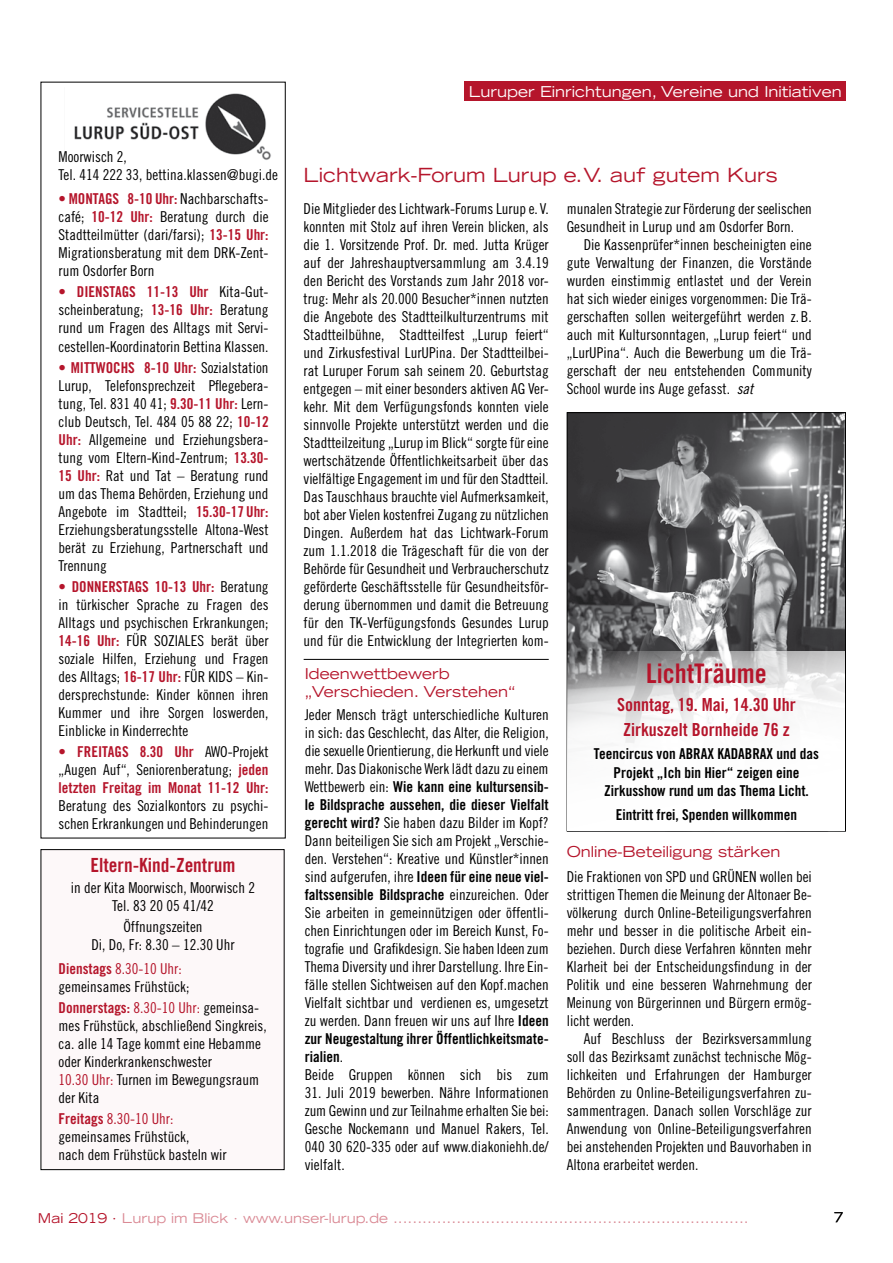
<style>
.page{position:relative;width:893px;height:1263px;background:#fff}
.page>*{position:absolute;margin:0;border:0;box-sizing:border-box;transform-origin:0 0}
.t1{font:27px "Trade Gothic Bold Cond Twenty";color:#b5152b}
.t2{font:expanded 19.5px "Trade Gothic LH";color:#b5152b}
.t3{font:19.5px "Trade Gothic Bold Cond Twenty";color:#b5152b}
.t4{font:18px/24.6px "Trade Gothic Bold Cond Twenty";color:#b5152b;text-align:center}
.t5{font:15px/18px "Trade Gothic Cond Eighteen";color:#000;text-align:justify}
.t6{font:15px/18px "Trade Gothic Bold Cond Twenty";color:#000}
.t7{font:15px "Trade Gothic Bold Cond Twenty";color:#b5152b}
.t8{font:expanded 15px/18px "Trade Gothic LH";color:#b5152b}
.t9{font:expanded 15px "Trade Gothic LH";color:#fff}
.t10{font:expanded 13.5px "Trade Gothic LH";color:#da8a95}
.t11{font:expanded 13.5px "Trade Gothic LH";color:#000}
.s1{font-family:"Trade Gothic Cond Eighteen"}
.s2{font-family:"Trade Gothic Cond Eighteen";color:#000}
.s3{font-family:"Trade Gothic Bold Cond Twenty";color:#b5152b}
.s4{color:#b5152b}
.s5{font-family:"Trade Gothic Cond Eighteen Obl"}
.s6{font-family:"Trade Gothic Bold Cond Twenty"}
</style>
<div class="page">
<div style="left:465px;top:82px;width:381px;height:19px;background:#b5152b"></div>
<div style="left:41px;top:82px;width:245px;height:756px;border:1px solid #000"></div>
<img style="left:74px;top:93px;width:197px;height:67px">
<div style="left:41px;top:850px;width:243px;height:319px;background:#fdf8f9"></div>
<div style="left:41px;top:849px;width:244px;height:321px;border:1px solid #000"></div>
<hr style="left:304px;top:659px;width:245px;height:1px;background:#000">
<img style="left:569px;top:414px;width:275px;height:237px">
<svg style="left:568px;top:651px;width:277px;height:92px"></svg>
<p class="t5" style="left:59px;top:148px;width:221px">Moorwisch 2,<br>Tel. 414 222 33, bettina.klassen@bugi.de</p>
<p class="t7" style="left:59px;top:190px;width:210px"><span class="s1">•</span> MONTAGS 8-10 Uhr: <span class="s2">Nachbarschafts-</span></p>
<p class="t5" style="left:59px;top:208px;width:212px">café; <span class="s3">10-12 Uhr:</span> Beratung durch die Stadtteilmütter (dari/farsi); <span class="s3">13-15 Uhr:<br></span>Migrationsberatung mit dem DRK-Zent&shy;rum Osdorfer Born</p>
<p class="t7" style="left:59px;top:283px;width:212px"><span class="s1">•</span> DIENSTAGS 11-13 Uhr <span class="s2">Kita-Gut-</span></p>
<p class="t5" style="left:59px;top:301px;width:212px">scheinberatung; <span class="s3">13-16 Uhr:</span> Beratung rund um Fragen des Alltags mit Servi&shy;cestellen-Koordinatorin Bettina Klassen.</p>
<p class="t7" style="left:59px;top:358px;width:212px"><span class="s1">•</span> MITTWOCHS 8-10 Uhr: <span class="s2">Sozialstation</span></p>
<p class="t5" style="left:59px;top:376px;width:212px">Lurup, Telefonsprechzeit Pflegebera&shy;tung, Tel. 831 40 41; <span class="s3">9.30-11 Uhr:</span> Lern&shy;club Deutsch, Tel. 484 05 88 22; <span class="s3">10-12<br>Uhr:</span> Allgemeine und Erziehungsbera&shy;tung vom Eltern-Kind-Zentrum; <span class="s3">13.30- 15 Uhr:</span> Rat und Tat – Beratung rund um das Thema Behörden, Erziehung und Angebote im Stadtteil; <span class="s3">15.30-17Uhr:<br></span>Erziehungsberatungsstelle Altona-West berät zu Erziehung, Partnerschaft und Trennung</p>
<p class="t7" style="left:59px;top:577px;width:212px"><span class="s1">•</span> DONNERSTAGS 10-13 Uhr: <span class="s2">Beratung</span></p>
<p class="t5" style="left:59px;top:595px;width:212px">in türkischer Sprache zu Fragen des Alltags und psychischen Erkrankungen; <span class="s3">14-16 Uhr:</span> FÜR SOZIALES berät über soziale Hilfen, Erziehung und Fragen des Alltags; <span class="s3">16-17 Uhr:</span> FÜR KIDS – Kin&shy;dersprechstunde: Kinder können ihren Kummer und ihre Sorgen loswerden, Einblicke in Kinderrechte</p>
<p class="t7" style="left:59px;top:742px;width:212px"><span class="s1">•</span> FREITAGS 8.30 Uhr <span class="s2">AWO-Projekt</span></p>
<p class="t5" style="left:59px;top:760px;width:212px">„Augen Auf“, Seniorenberatung; <span class="s3">jeden</span></p>
<p class="t7" style="left:59px;top:778px;width:212px">letzten Freitag im Monat 11-12 Uhr:</p>
<p class="t5" style="left:59px;top:796px;width:212px">Beratung des Sozialkontors zu psychi&shy;schen Erkrankungen und Behinderungen</p>
<h2 class="t3" style="left:90px;top:853px;width:147px">Eltern-Kind-Zentrum</h2>
<p class="t5" style="left:71px;top:879px;width:186px;text-align:center">in der Kita Moorwisch, Moorwisch 2<br>Tel. 83 20 05 41/42</p>
<p class="t5" style="left:91px;top:918px;width:145px;text-align:center">Öffnungszeiten<br>Di, Do, Fr: 8.30 – 12.30 Uhr</p>
<p class="t5" style="left:59px;top:960px;width:132px"><span class="s3">Dienstags</span> <span class="s4">8.30-10 Uhr: </span>gemeinsames Frühstück;</p>
<p class="t7" style="left:59px;top:999px;width:202px">Donnerstags: <span class="s1">8.30-10 Uhr:</span> <span class="s2">gemeinsa-</span></p>
<p class="t5" style="left:59px;top:1017px;width:210px;text-align:left">mes Frühstück, abschließend Singkreis, ca. alle 14 Tage kommt eine Hebamme oder Kinderkrankenschwester<br><span class="s4">10.30 Uhr:</span> Turnen im Bewegungsraum der Kita</p>
<p class="t5" style="left:59px;top:1110px;width:170px;text-align:left"><span class="s3">Freitags</span> <span class="s4">8.30-10 Uhr: </span>gemeinsames Frühstück,<br>nach dem Frühstück basteln wir</p>
<p class="t9" style="left:469px;top:82px;width:375px">Luruper Einrichtungen, Vereine und Initiativen</p>
<h2 class="t2" style="left:304px;top:162px;width:476px">Lichtwark-Forum Lurup e. V. auf gutem Kurs</h2>
<p class="t5" style="left:304px;top:200px;width:247px">Die Mitglieder des Lichtwark-Forums Lurup e. V. konnten mit Stolz auf ihren Verein blicken, als die 1. Vorsitzende Prof. Dr. med. Jutta Krüger auf der Jahreshauptversammlung am 3.4.19 den Bericht des Vorstands zum Jahr 2018 vor&shy;trug: Mehr als 20.000 Besucher*innen nutzten die Angebote des Stadtteilkulturzentrums mit Stadtteilbühne, Stadtteilfest „Lurup feiert“ und Zirkusfestival LurUPina. Der Stadtteilbei&shy;rat Luruper Forum sah seinem 20. Geburtstag entgegen – mit einer besonders aktiven AG Ver&shy;kehr. Mit dem Verfügungsfonds konnten viele sinnvolle Projekte unterstützt werden und die Stadtteilzeitung „Lurup im Blick“ sorgte für eine wertschätzende Öffentlichkeitsarbeit über das vielfältige Engagement im und für den Stadtteil.<br>Das Tauschhaus brauchte viel Aufmerksamkeit, bot aber Vielen kostenfrei Zugang zu nützlichen Dingen. Außerdem hat das Lichtwark-Forum zum 1.1.2018 die Trägeschaft für die von der Behörde für Gesundheit und Verbraucherschutz geförderte Geschäftsstelle für Gesundheitsför&shy;derung übernommen und damit die Betreuung für den TK-Verfügungsfonds Gesundes Lurup und für die Entwicklung der Integrierten kom-</p>
<p class="t5" style="left:567px;top:200px;width:247px">munalen Strategie zur Förderung der seelischen<br>Gesundheit in Lurup und am Osdorfer Born.</p>
<p class="t5" style="left:567px;top:236px;width:247px;text-indent:17px">Die Kassenprüfer*innen bescheinigten eine gute Verwaltung der Finanzen, die Vorstände wurden einstimmig entlastet und der Verein hat sich wieder einiges vorgenommen: Die Trä&shy;gerschaften sollen weitergeführt werden z.B. auch mit Kultursonntagen, „Lurup feiert“ und „LurUPina“. Auch die Bewerbung um die Trä&shy;gerschaft der neu entstehenden Community School wurde ins Auge gefasst. <span class="s5">sat</span></p>
<p class="t8" style="left:305px;top:664px;width:212px">Ideenwettbewerb „Verschieden. Verstehen“</p>
<p class="t5" style="left:305px;top:705px;width:245px">Jeder Mensch trägt unterschiedliche Kulturen in sich: das Geschlecht, das Alter, die Religion, die sexuelle Orientierung, die Herkunft und viele mehr. Das Diakonische Werk lädt dazu zu einem</p>
<p class="t6" style="left:305px;top:778px;width:245px"><span class="s1">Wettbewerb ein:</span> Wie kann eine kultursensib&shy;le Bildsprache aussehen, die dieser Vielfalt</p>
<p class="t5" style="left:305px;top:813px;width:245px"><span class="s6">gerecht wird?</span> Sie haben dazu Bilder im Kopf?<br>Dann beiteiligen Sie sich am Projekt „Verschie&shy;den. Verstehen“: Kreative und Künstler*innen</p>
<p class="t6" style="left:305px;top:868px;width:245px"><span class="s1">sind aufgerufen, ihre</span> Ideen für eine neue viel&shy;faltssensible Bildsprache <span class="s1">einzureichen. Oder</span></p>
<p class="t5" style="left:305px;top:903px;width:245px">Sie arbeiten in gemeinnützigen oder öffentli&shy;chen Einrichtungen oder im Bereich Kunst, Fo&shy;tografie und Grafikdesign. Sie haben Ideen zum Thema Diversity und ihrer Darstellung. Ihre Ein&shy;fälle stellen Sichtweisen auf den Kopf.machen Vielfalt sichtbar und verdienen es, umgesetzt zu werden. Dann freuen wir uns auf Ihre <span class="s6">Ideen</span></p>
<p class="t6" style="left:305px;top:1030px;width:245px">zur Neugestaltung ihrer Öffentlichkeitsmate&shy;rialien<span class="s1">.</span></p>
<p class="t5" style="left:305px;top:1065px;width:245px">Beide Gruppen können sich bis zum</p>
<p class="t5" style="left:305px;top:1083px;width:246px">31. Juli 2019 bewerben. Nähre Informationen zum Gewinn und zur Teilnahme erhalten Sie bei:<br>Gesche Nockemann und Manuel Rakers, Tel.<br>040 30 620-335 oder auf www.diakoniehh.de/ vielfalt.</p>
<h1 class="t1" style="left:646px;top:657px;width:122px">LichtTräume</h1>
<p class="t4" style="left:617px;top:692px;width:180px">Sonntag, 19. Mai, 14.30 Uhr<br>Zirkuszelt Bornheide 76 z</p>
<p class="t6" style="left:594px;top:745px;width:227px;text-align:center">Teencircus von ABRAX KADABRAX und das<br>Projekt „Ich bin Hier“ zeigen eine<br>Zirkusshow rund um das Thema Licht.</p>
<p class="t6" style="left:616px;top:805px;width:183px">Eintritt frei, Spenden willkommen</p>
<p class="t8" style="left:567px;top:842px;width:215px">Online-Beteiligung stärken</p>
<p class="t5" style="left:567px;top:867px;width:247px">Die Fraktionen von SPD und GRÜNEN wollen bei strittigen Themen die Meinung der Altonaer Be&shy;völkerung durch Online-Beteiligungsverfahren mehr und besser in die politische Arbeit ein&shy;beziehen. Durch diese Verfahren könnten mehr Klarheit bei der Entscheidungsfindung in der Politik und eine besseren Wahrnehmung der Meinung von Bürgerinnen und Bürgern ermög&shy;licht werden.</p>
<p class="t5" style="left:567px;top:1029px;width:247px;text-indent:17px">Auf Beschluss der Bezirksversammlung soll das Bezirksamt zunächst technische Mög&shy;lichkeiten und Erfahrungen der Hamburger Behörden zu Online-Beteiligungsverfahren zu&shy;sammentragen. Danach sollen Vorschläge zur Anwendung von Online-Beteiligungsverfahren bei anstehenden Projekten und Bauvorhaben in Altona erarbeitet werden.</p>
<p class="t10" style="left:38px;top:1209px;width:361px"><span class="s4">Mai 2019 ·</span> Lurup im Blick · www. unser-lurup. de .........................................................................</p>
<p class="t11" style="left:834px;top:1209px;width:11px">7</p>
</div>
